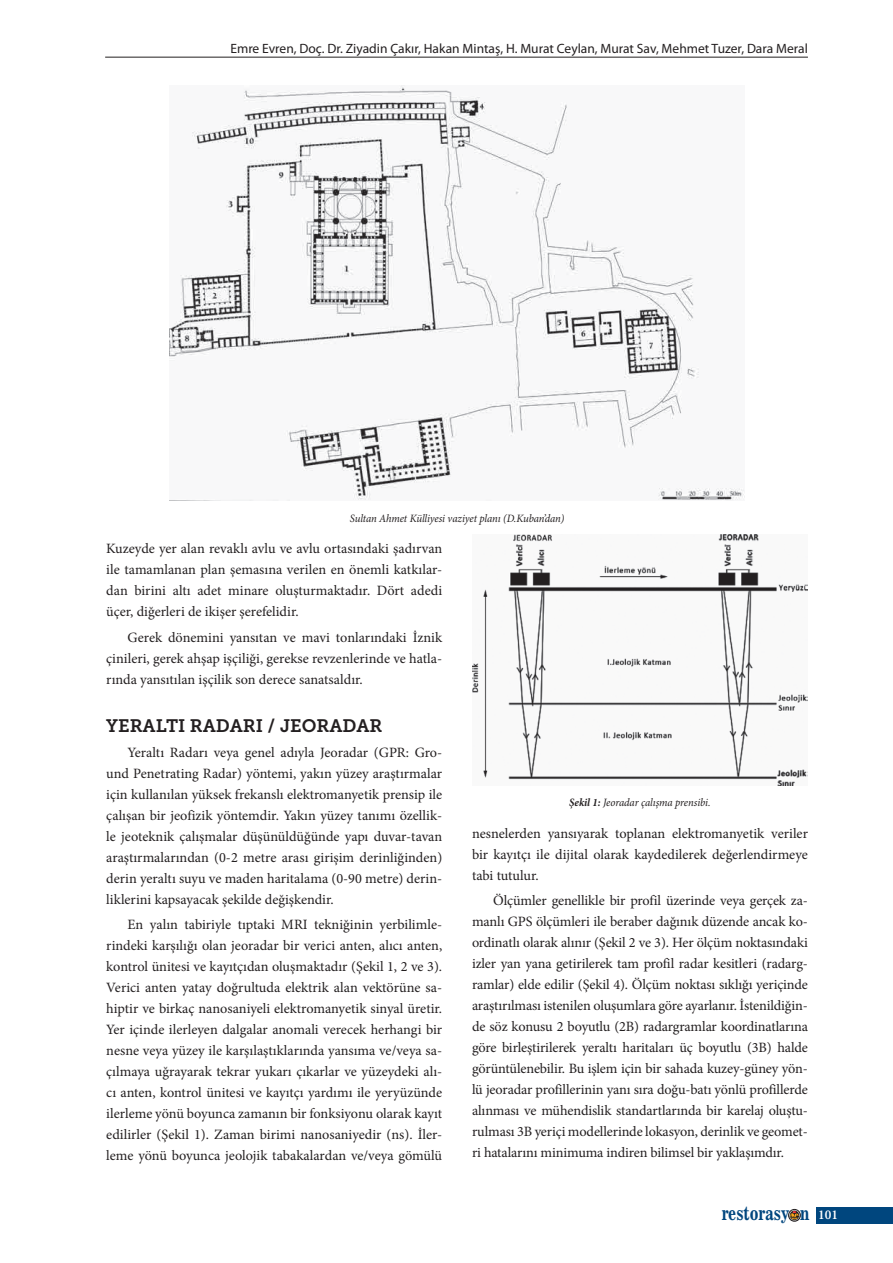
<style>
.page{position:relative;width:893px;height:1263px;background:#fff}
.page>*{position:absolute;margin:0;border:0;box-sizing:border-box;transform-origin:0 0}
.t1{font:18px "Museo Slab 700";color:#231f20}
.t2{font:17.7px "News 701 BT Bold A";color:#00467e;scale:.8 1}
.t3{font:14.25px/21px "Minion Pro";color:#231f20;text-align:justify}
.t4{font:13.5px "Myriad Pro";color:#231f20}
.t5{font:italic 11.25px "Minion Pro";letter-spacing:-.01em;color:#231f20;scale:.95 1}
.s1{font-weight:700}
.s2{font-family:"Minion Pro";font-weight:600;font-size:13.5px;color:#fff}
</style>
<div class="page">
<hr style="left:105px;top:57px;width:703px;height:1px;background:#231f20">
<div style="left:788px;top:1209px;width:12px;height:12px;border:1px solid #231f20;border-radius:50%"></div>
<svg style="left:789px;top:1210px;width:11px;height:11px"></svg>
<div style="left:816px;top:1207px;width:77px;height:16px;background:#00467e"></div>
<img style="left:169px;top:85px;width:576px;height:416px">
<img style="left:472px;top:535px;width:336px;height:250px">
<p class="t4" style="left:230px;top:41px;width:579px">Emre Evren, Doç. Dr. Ziyadin Çakır, Hakan Mintaş, H. Murat Ceylan, Murat Sav, Mehmet Tuzer, Dara Meral</p>
<p class="t5" style="left:350px;top:510px;width:227px">Sultan Ahmet Külliyesi vaziyet planı (D.Kuban’dan)</p>
<p class="t3" style="left:106px;top:538px;width:337px">Kuzeyde yer alan revaklı avlu ve avlu ortasındaki şadırvan ile tamamlanan plan şemasına verilen en önemli katkılar&shy;dan birini altı adet minare oluşturmaktadır. Dört adedi üçer, diğerleri de ikişer şerefelidir.</p>
<p class="t3" style="left:106px;top:626px;width:337px;text-indent:21px">Gerek dönemini yansıtan ve mavi tonlarındaki İznik çinileri, gerek ahşap işçiliği, gerekse revzenlerinde ve hatla&shy;rında yansıtılan işçilik son derece sanatsaldır.</p>
<p class="t1" style="left:106px;top:715px;width:278px">YERALTI RADARI / JEORADAR</p>
<p class="t3" style="left:106px;top:742px;width:337px;text-indent:21px">Yeraltı Radarı veya genel adıyla Jeoradar (GPR: Gro&shy;und Penetrating Radar) yöntemi, yakın yüzey araştırmalar için kullanılan yüksek frekanslı elektromanyetik prensip ile çalışan bir jeofizik yöntemdir. Yakın yüzey tanımı özellik&shy;le jeoteknik çalışmalar düşünüldüğünde yapı duvar-tavan araştırmalarından (0-2 metre arası girişim derinliğinden) derin yeraltı suyu ve maden haritalama (0-90 metre) derin&shy;liklerini kapsayacak şekilde değişkendir.</p>
<p class="t3" style="left:106px;top:914px;width:337px;text-indent:21px">En yalın tabiriyle tıptaki MRI tekniğinin yerbilimle&shy;rindeki karşılığı olan jeoradar bir verici anten, alıcı anten, kontrol ünitesi ve kayıtçıdan oluşmaktadır (Şekil 1, 2 ve 3).<br>Verici anten yatay doğrultuda elektrik alan vektörüne sa&shy;hiptir ve birkaç nanosaniyeli elektromanyetik sinyal üretir.<br>Yer içinde ilerleyen dalgalar anomali verecek herhangi bir nesne veya yüzey ile karşılaştıklarında yansıma ve/veya sa&shy;çılmaya uğrayarak tekrar yukarı çıkarlar ve yüzeydeki alı&shy;cı anten, kontrol ünitesi ve kayıtçı yardımı ile yeryüzünde ilerleme yönü boyunca zamanın bir fonksiyonu olarak kayıt edilirler (Şekil 1). Zaman birimi nanosaniyedir (ns). İler&shy;leme yönü boyunca jeolojik tabakalardan ve/veya gömülü</p>
<p class="t5" style="left:569px;top:795px;width:150px"><span class="s1">Şekil 1:</span> Jeoradar çalışma prensibi.</p>
<p class="t3" style="left:472px;top:823px;width:337px">nesnelerden yansıyarak toplanan elektromanyetik veriler bir kayıtçı ile dijital olarak kaydedilerek değerlendirmeye tabi tutulur.</p>
<p class="t3" style="left:472px;top:890px;width:337px;text-indent:21px">Ölçümler genellikle bir profil üzerinde veya gerçek za&shy;manlı GPS ölçümleri ile beraber dağınık düzende ancak ko&shy;ordinatlı olarak alınır (Şekil 2 ve 3). Her ölçüm noktasındaki izler yan yana getirilerek tam profil radar kesitleri (radarg&shy;ramlar) elde edilir (Şekil 4). Ölçüm noktası sıklığı yeriçinde araştırılması istenilen oluşumlara göre ayarlanır. İstenildiğin&shy;de söz konusu 2 boyutlu (2B) radargramlar koordinatlarına göre birleştirilerek yeraltı haritaları üç boyutlu (3B) halde görüntülenebilir. Bu işlem için bir sahada kuzey-güney yön&shy;lü jeoradar profillerinin yanı sıra doğu-batı yönlü profillerde alınması ve mühendislik standartlarında bir karelaj oluştu&shy;rulması 3B yeriçi modellerinde lokasyon, derinlik ve geomet&shy;ri hatalarını minimuma indiren bilimsel bir yaklaşımdır.</p>
<p class="t2" style="left:722px;top:1203px;width:147px">restorasy n <span class="s2">101</span></p>
</div>
